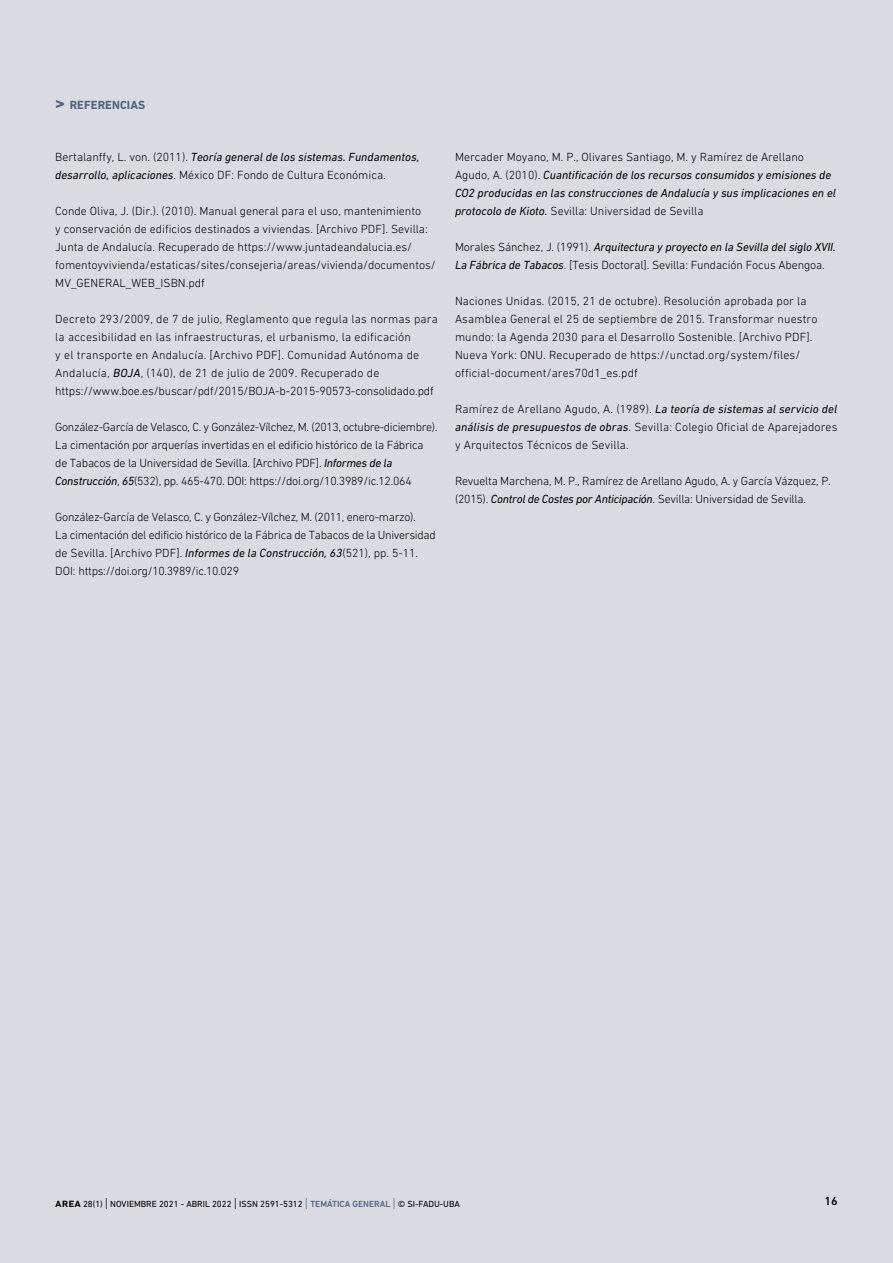
<style>
.page{position:relative;width:893px;height:1263px;background:#dadae1}
.page>*{position:absolute;margin:0;border:0;box-sizing:border-box;transform-origin:0 0}
._41__Referencias{font:300 12px/18px "DIN Next LT Pro";color:#000}
._41__Referencias-2{font:300 12px/18px "DIN Next LT Pro";letter-spacing:-.02em;color:#000}
._41__Referencias-3{font:italic 12px/18px "DIN Next LT Pro";color:#000}
._41__Referencias-4{font:300 12px/18px "DIN Next LT Pro";letter-spacing:-.025em;color:#000}
._40__Titulo_Referenc{font:700 12px "DIN Next LT Pro";color:#4f6282}
.t1{font:500 12px "DIN Next LT Pro";color:#000}
.t2{font:9px "DIN Next LT Pro";color:#000}
.s1{font-size:18px}
.s2{font-weight:300;font-style:normal}
.s3{font-weight:400;font-style:italic}
.s4{font-weight:500;font-size:12px}
.s5{font-weight:300;font-size:13.5px}
.s6{font-weight:300;font-size:13.5px;color:#4f6282}
.s7{font-weight:500;color:#4f6282}
</style>
<div class="page">
<p class="_40__Titulo_Referenc" style="left:55px;top:98px;width:44px"><span class="s1">&gt;</span> REFERENCIAS</p>
<p class="_41__Referencias-3" style="left:55px;top:148px;width:366px"><span class="s2">Bertalanffy, L. von. (2011).</span> Teoría general de los sistemas. Fundamentos, desarrollo, aplicaciones<span class="s2">. México DF: Fondo de Cultura Económica.</span></p>
<p class="_41__Referencias" style="left:55px;top:202px;width:382px">Conde Oliva, J. (Dir.). (2010). Manual general para el uso, mantenimiento<br>y conservación de edificios destinados a viviendas. [Archivo PDF]. Sevilla:<br>Junta de Andalucía. Recuperado de https://www.juntadeandalucia.es/ fomentoyvivienda/estaticas/sites/consejeria/areas/vivienda/documentos/ MV_GENERAL_WEB_ISBN.pdf</p>
<p class="_41__Referencias" style="left:55px;top:310px;width:384px">Decreto 293/2009, de 7 de julio, Reglamento que regula las normas para la accesibilidad en las infraestructuras, el urbanismo, la edificación<br>y el transporte en Andalucía. [Archivo PDF]. Comunidad Autónoma de Andalucía, <span class="s3">BOJA</span>, (140), de 21 de julio de 2009. Recuperado de https://www.boe.es/buscar/pdf/2015/BOJA-b-2015-90573-consolidado.pdf</p>
<p class="_41__Referencias-2" style="left:55px;top:418px;width:384px">González-García de Velasco, C. y González-Vílchez, M. (2013, octubre-diciembre).<br>La cimentación por arquerías invertidas en el edificio histórico de la Fábrica de Tabacos de la Universidad de Sevilla. [Archivo PDF]. <span class="s3">Informes de la Construcción</span>, <span class="s3">65</span>(532), pp. 465-470. DOI: https://doi.org/10.3989/ic.12.064</p>
<p class="_41__Referencias-4" style="left:55px;top:508px;width:382px">González-García de Velasco, C. y González-Vílchez, M. (2011, enero-marzo).<br>La cimentación del edificio histórico de la Fábrica de Tabacos de la Universidad de Sevilla. [Archivo PDF]. <span class="s3">Informes de la Construcción, 63</span>(521), pp. 5-11.<br>DOI: https://doi.org/10.3989/ic.10.029</p>
<p class="_41__Referencias-3" style="left:455px;top:148px;width:383px"><span class="s2">Mercader Moyano, M. P., Olivares Santiago, M. y Ramírez de Arellano Agudo, A. (2010).</span> Cuantificación de los recursos consumidos y emisiones de CO2 producidas en las construcciones de Andalucía y sus implicaciones en el protocolo de Kioto. <span class="s2">Sevilla: Universidad de Sevilla</span></p>
<p class="_41__Referencias" style="left:455px;top:238px;width:382px">Morales Sánchez, J. (1991). <span class="s3">Arquitectura y proyecto en la Sevilla del siglo XVII.<br>La Fábrica de Tabacos</span>. [Tesis Doctoral]. Sevilla: Fundación Focus Abengoa.</p>
<p class="_41__Referencias" style="left:455px;top:292px;width:364px">Naciones Unidas. (2015, 21 de octubre). Resolución aprobada por la Asamblea General el 25 de septiembre de 2015. Transformar nuestro mundo: la Agenda 2030 para el Desarrollo Sostenible. [Archivo PDF].<br>Nueva York: ONU. Recuperado de https://unctad.org/system/files/ official-document/ares70d1_es.pdf</p>
<p class="_41__Referencias" style="left:455px;top:400px;width:384px;text-align:justify">Ramírez de Arellano Agudo, A. (1989). <span class="s3">La teoría de sistemas al servicio del análisis de presupuestos de obras</span>. Sevilla: Colegio Oficial de Aparejadores y Arquitectos Técnicos de Sevilla.</p>
<p class="_41__Referencias-2" style="left:455px;top:472px;width:377px">Revuelta Marchena, M. P., Ramírez de Arellano Agudo, A. y García Vázquez, P. (2015). <span class="s3">Control de Costes por Anticipación</span>. Sevilla: Universidad de Sevilla.</p>
<p class="t2" style="left:55px;top:1198px;width:406px"><span class="s4">area</span> 28(1) <span class="s5">|</span> NOVIEMBRE 2021 - ABRIL 2022 <span class="s5">|</span> ISSN 2591-5312 <span class="s6">|</span> <span class="s7">TEMÁTICA GENERAL</span> <span class="s6">|</span> © SI-FADU-UBA</p>
<p class="t1" style="left:824px;top:1194px;width:15px">16</p>
</div>
